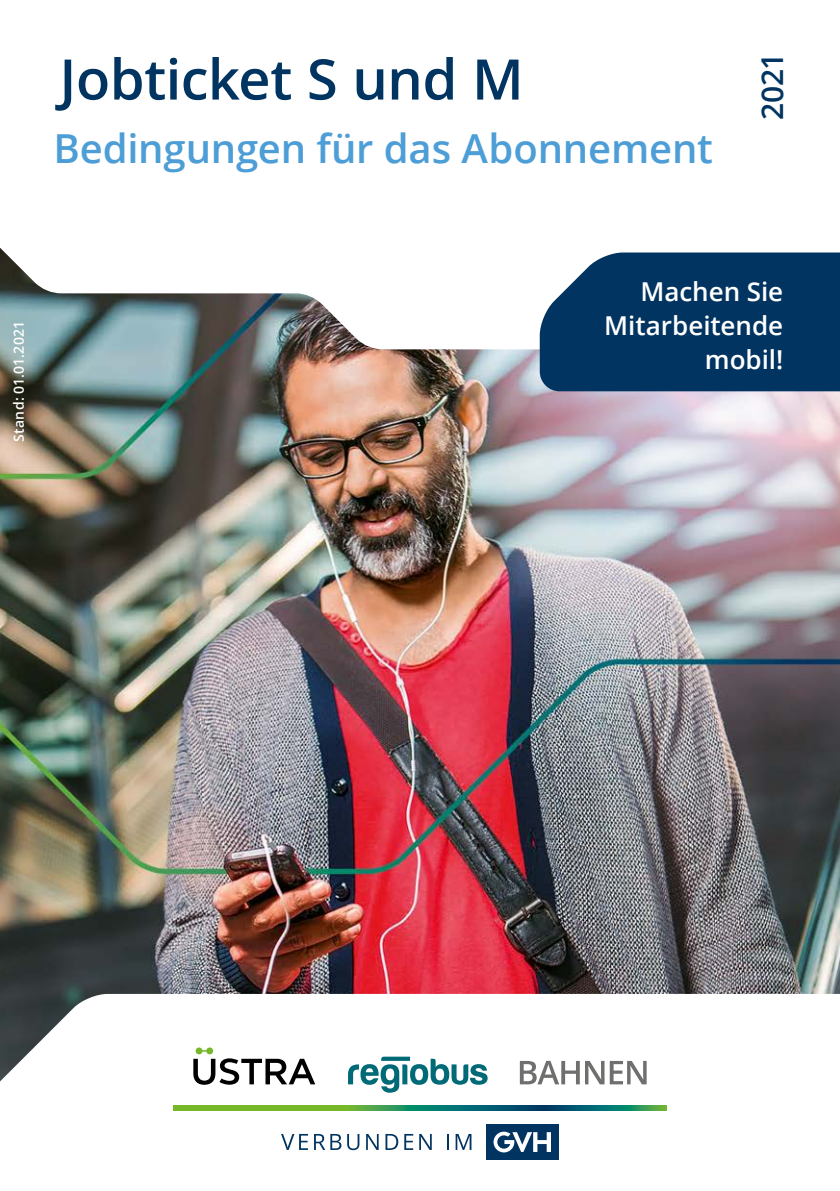
<style>
.page{position:relative;width:840px;height:1191px;background:#fff}
.page>*{position:absolute;margin:0;border:0;box-sizing:border-box;transform-origin:0 0}
.t1{font:600 56px "Open Sans";letter-spacing:-.01em;color:#013460}
.t2{font:600 40px "Open Sans";letter-spacing:-.005em;color:#4d9ed7}
.t3{font:600 30px "Open Sans";color:#013460}
.t4{font:600 26px/34px "Open Sans";letter-spacing:-.005em;color:#fff;text-align:right}
.t5{font:600 14px "Open Sans";letter-spacing:.015em;color:#fff}
</style>
<div class="page">
<img style="left:0;top:349px;width:839px;height:645px">
<svg style="left:0;top:247px;width:378px;height:102px"></svg>
<svg style="left:0;top:994px;width:667px;height:166px"></svg>
<svg style="left:348px;top:1056px;width:139px;height:36px"></svg>
<svg style="left:193px;top:1047px;width:122px;height:37px"></svg>
<svg style="left:519px;top:1060px;width:127px;height:24px"></svg>
<div style="left:173px;top:1105px;width:173px;height:6px;background:#76b828"></div>
<svg style="left:346px;top:1105px;width:320px;height:6px;background:#157765"></svg>
<svg style="left:281px;top:1134px;width:27px;height:16px"></svg>
<svg style="left:314px;top:1134px;width:27px;height:16px"></svg>
<svg style="left:347px;top:1134px;width:12px;height:16px"></svg>
<svg style="left:366px;top:1134px;width:12px;height:16px"></svg>
<svg style="left:385px;top:1134px;width:13px;height:16px"></svg>
<svg style="left:404px;top:1134px;width:9px;height:16px"></svg>
<svg style="left:419px;top:1134px;width:12px;height:16px"></svg>
<svg style="left:446px;top:1134px;width:2px;height:16px"></svg>
<svg style="left:455px;top:1134px;width:16px;height:16px"></svg>
<div style="left:486px;top:1124px;width:72px;height:35px;background:#013460"></div>
<svg style="left:493px;top:1131px;width:57px;height:21px"></svg>
<svg style="left:539px;top:252px;width:300px;height:139px;background:#14436c"></svg>
<h1 class="t1" style="left:59px;top:41px;width:465px">Jobticket S und M</h1>
<h2 class="t2" style="left:53px;top:121px;width:660px">Bedingungen für das Abonnement</h2>
<p class="t3" style="left:751px;top:120px;width:69px;rotate:-90deg">2021</p>
<p class="t5" style="left:9px;top:442px;width:122px;rotate:-90deg">Stand: 01.01.2021</p>
<p class="t4" style="left:604px;top:274px;width:180px">Machen Sie<br>Mitarbeitende mobil!</p>
</div>
